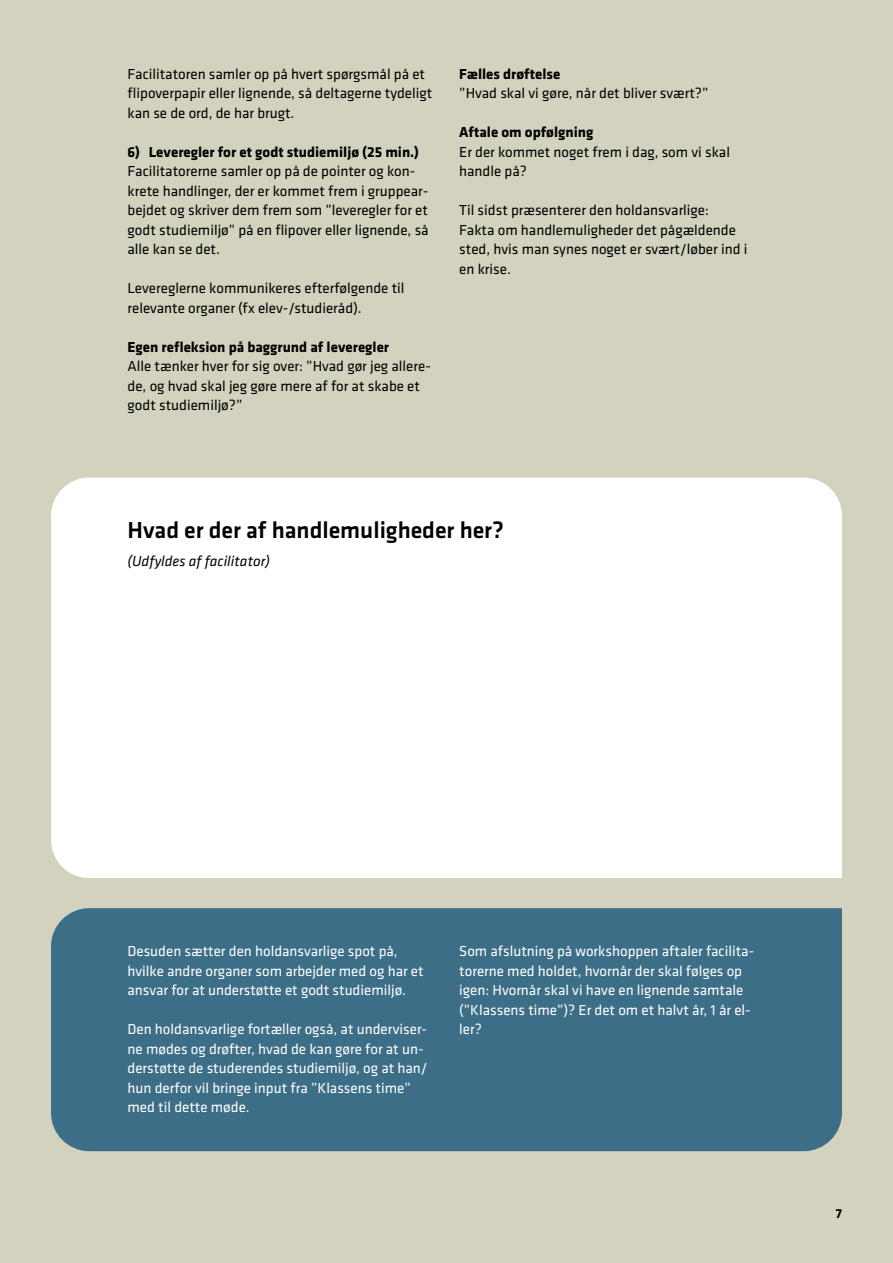
<style>
.page{position:relative;width:893px;height:1263px;background:#d2d2be}
.page>*{position:absolute;margin:0;border:0;box-sizing:border-box;transform-origin:0 0}
.t1{font:500 24px "Klavika";color:#000}
.t2{font:15px/19.5px "Klavika";color:#000}
.t3{font:15px/19.5px "Klavika";color:#fff}
.t4{font:700 15px "Klavika";color:#000}
.t5{font:italic 15px "Klavika";color:#000}
.t6{font:700 13.5px "Klavika";color:#000}
</style>
<div class="page">
<div style="left:51px;top:478px;width:791px;height:400px;background:#fff"></div>
<div style="left:51px;top:908px;width:791px;height:243px;background:#3c6e87"></div>
<p class="t2" style="left:128px;top:63px;width:306px">Facilitatoren samler op på hvert spørgsmål på et flipoverpapir eller lignende, så deltagerne tydeligt kan se de ord, de har brugt.</p>
<p class="t4" style="left:128px;top:141px;width:293px">6) Leveregler for et godt studiemiljø (25 min.)</p>
<p class="t2" style="left:128px;top:161px;width:303px">Facilitatorerne samler op på de pointer og kon&shy;krete handlinger, der er kommet frem i gruppear&shy;bejdet og skriver dem frem som ”leveregler for et godt studiemiljø” på en flipover eller lignende, så alle kan se det.</p>
<p class="t2" style="left:128px;top:278px;width:279px">Levereglerne kommunikeres efterfølgende til relevante organer (fx elev-/studieråd).</p>
<p class="t4" style="left:128px;top:336px;width:263px">Egen refleksion på baggrund af leveregler</p>
<p class="t2" style="left:128px;top:356px;width:305px">Alle tænker hver for sig over: ”Hvad gør jeg allere&shy;de, og hvad skal jeg gøre mere af for at skabe et godt studiemiljø?”</p>
<p class="t4" style="left:459px;top:63px;width:103px">Fælles drøftelse</p>
<p class="t2" style="left:459px;top:83px;width:251px">”Hvad skal vi gøre, når det bliver svært?”</p>
<p class="t4" style="left:459px;top:121px;width:136px">Aftale om opfølgning</p>
<p class="t2" style="left:459px;top:141px;width:272px">Er der kommet noget frem i dag, som vi skal handle på?</p>
<p class="t2" style="left:459px;top:200px;width:290px">Til sidst præsenterer den holdansvarlige:<br>Fakta om handlemuligheder det pågældende sted, hvis man synes noget er svært/løber ind i en krise.</p>
<h1 class="t1" style="left:128px;top:514px;width:378px">Hvad er der af handlemuligheder her?</h1>
<p class="t5" style="left:128px;top:552px;width:144px">(Udfyldes af facilitator)</p>
<p class="t3" style="left:128px;top:941px;width:298px">Desuden sætter den holdansvarlige spot på, hvilke andre organer som arbejder med og har et ansvar for at understøtte et godt studiemiljø.</p>
<p class="t3" style="left:128px;top:1019px;width:302px">Den holdansvarlige fortæller også, at underviser&shy;ne mødes og drøfter, hvad de kan gøre for at un&shy;derstøtte de studerendes studiemiljø, og at han/ hun derfor vil bringe input fra ”Klassens time” med til dette møde.</p>
<p class="t3" style="left:459px;top:941px;width:296px">Som afslutning på workshoppen aftaler facilita&shy;torerne med holdet, hvornår der skal følges op igen: Hvornår skal vi have en lignende samtale (”Klassens time”)? Er det om et halvt år, 1 år el&shy;ler?</p>
<p class="t6" style="left:836px;top:1203px;width:8px">7</p>
</div>
